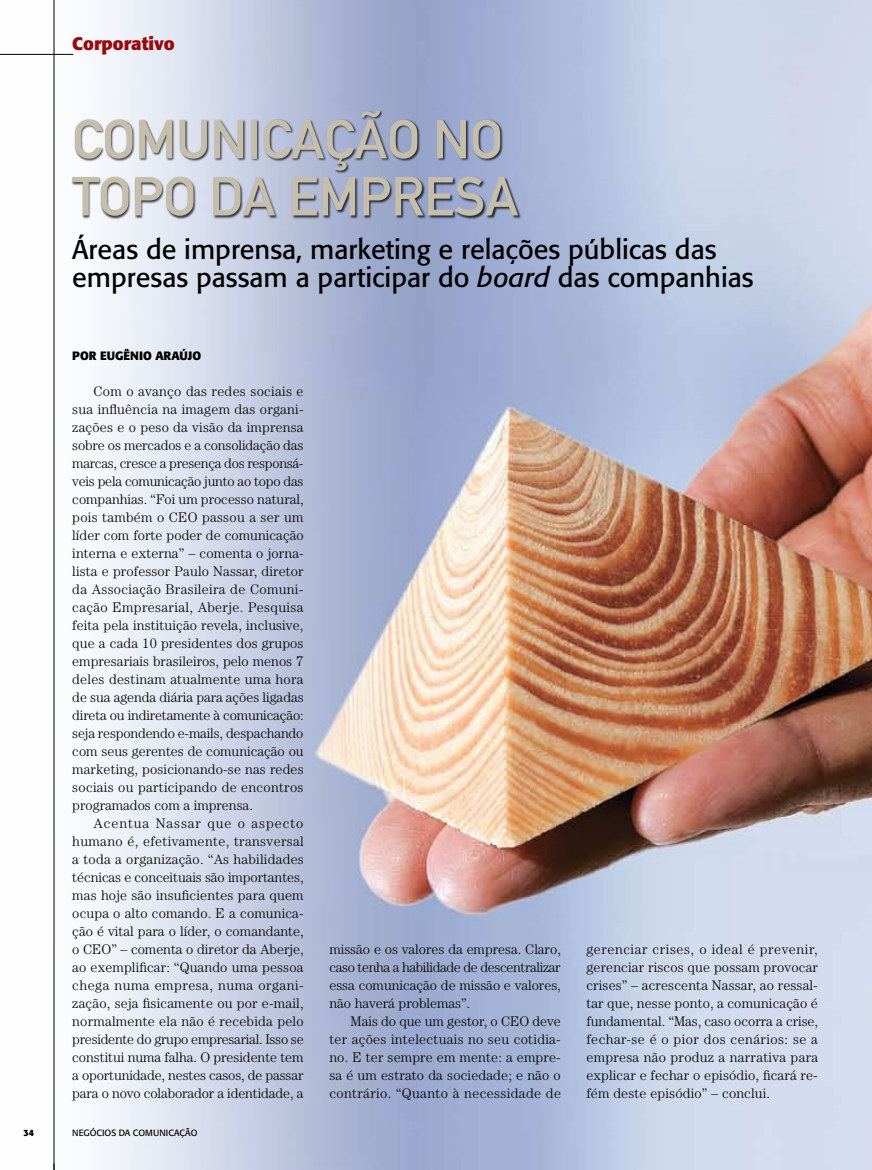
<style>
.page{position:relative;width:872px;height:1170px;background:#fff}
.page>*{position:absolute;margin:0;border:0;box-sizing:border-box;transform-origin:0 0}
.t1{font:54px/57px "DIN Mittelschrift";color:#c6beac}
.t2{font:27px/28.5px "Formata";color:#000}
.t3{font:700 18px "Formata";color:#98080c}
.t4{font:300 13.95px/18px "Century";letter-spacing:.01em;color:#000;text-align:justify}
.t5{font:700 12px "Formata";color:#000}
.t6{font:9px "Formata";color:#000}
.t7{font:700 9px "Formata";color:#000}
.s1{font-style:italic}
</style>
<div class="page">
<img style="left:0;top:0;width:872px;height:1169px">
<hr style="left:54px;top:0;width:1px;height:1169px;background:#000">
<hr style="left:0;top:54px;width:73px;height:1px;background:#000">
<div style="left:71px;top:111px;width:519px;height:129px;background:#000;opacity:.75"></div>
<p class="t3" style="left:72px;top:32px;width:104px">Corporativo</p>
<h1 class="t1" style="left:72px;top:111px;width:432px">COMUNICAÇÃO NO<br>TOPO DA EMPRESA</h1>
<h2 class="t2" style="left:72px;top:235px;width:683px">Áreas de imprensa, marketing e relações públicas das empresas passam a participar do <span class="s1">board</span> das companhias</h2>
<p class="t5" style="left:72px;top:348px;width:130px">POR EUGÊNIO ARAÚJO</p>
<p class="t4" style="left:72px;top:381px;width:233px;text-indent:21px">Com o avanço das redes sociais e sua influência na imagem das organi&shy;zações e o peso da visão da imprensa sobre os mercados e a consolidação das marcas, cresce a presença dos responsá&shy;veis pela comunicação junto ao topo das companhias. “Foi um processo natural, pois também o CEO passou a ser um líder com forte poder de comunicação interna e externa” – comenta o jorna&shy;lista e professor Paulo Nassar, diretor da Associação Brasileira de Comuni&shy;cação Empresarial, Aberje. Pesquisa feita pela instituição revela, inclusive, que a cada 10 presidentes dos grupos empresariais brasileiros, pelo menos 7 deles destinam atualmente uma hora de sua agenda diária para ações ligadas direta ou indiretamente à comunicação: seja respondendo e-mails, despachando com seus gerentes de comunicação ou marketing, posicionando-se nas redes sociais ou participando de encontros programados com a imprensa.</p>
<p class="t4" style="left:72px;top:813px;width:233px;text-indent:21px">Acentua Nassar que o aspecto humano é, efetivamente, transversal a toda a organização. “As habilidades técnicas e conceituais são importantes, mas hoje são insuficientes para quem ocupa o alto comando. E a comunica&shy;ção é vital para o líder, o comandante, o CEO” – comenta o diretor da Aberje, ao exemplificar: “Quando uma pessoa chega numa empresa, numa organi&shy;zação, seja fisicamente ou por e-mail, normalmente ela não é recebida pelo presidente do grupo empresarial. Isso se constitui numa falha. O presidente tem a oportunidade, nestes casos, de passar para o novo colaborador a identidade, a</p>
<p class="t7" style="left:24px;top:1127px;width:12px">34</p>
<p class="t6" style="left:72px;top:1127px;width:30px">Negócios</p>
<p class="t6" style="left:119px;top:1127px;width:27px">da Comunicaç</p>
<p class="t6" style="left:185px;top:1127px;width:12px">ão</p>
<p class="t4" style="left:329px;top:939px;width:233px">missão e os valores da empresa. Claro, caso tenha a habilidade de descentralizar essa comunicação de missão e valores, não haverá problemas”.</p>
<p class="t4" style="left:329px;top:1011px;width:233px;text-indent:21px">Mais do que um gestor, o CEO deve ter ações intelectuais no seu cotidia&shy;no. E ter sempre em mente: a empre&shy;sa é um estrato da sociedade; e não o contrário. “Quanto à necessidade de</p>
<p class="t4" style="left:586px;top:939px;width:233px">gerenciar crises, o ideal é prevenir, gerenciar riscos que possam provocar crises” – acrescenta Nassar, ao ressal&shy;tar que, nesse ponto, a comunicação é fundamental. “Mas, caso ocorra a crise, fechar-se é o pior dos cenários: se a empresa não produz a narrativa para explicar e fechar o episódio, ficará re&shy;fém deste episódio” – conclui.</p>
</div>
